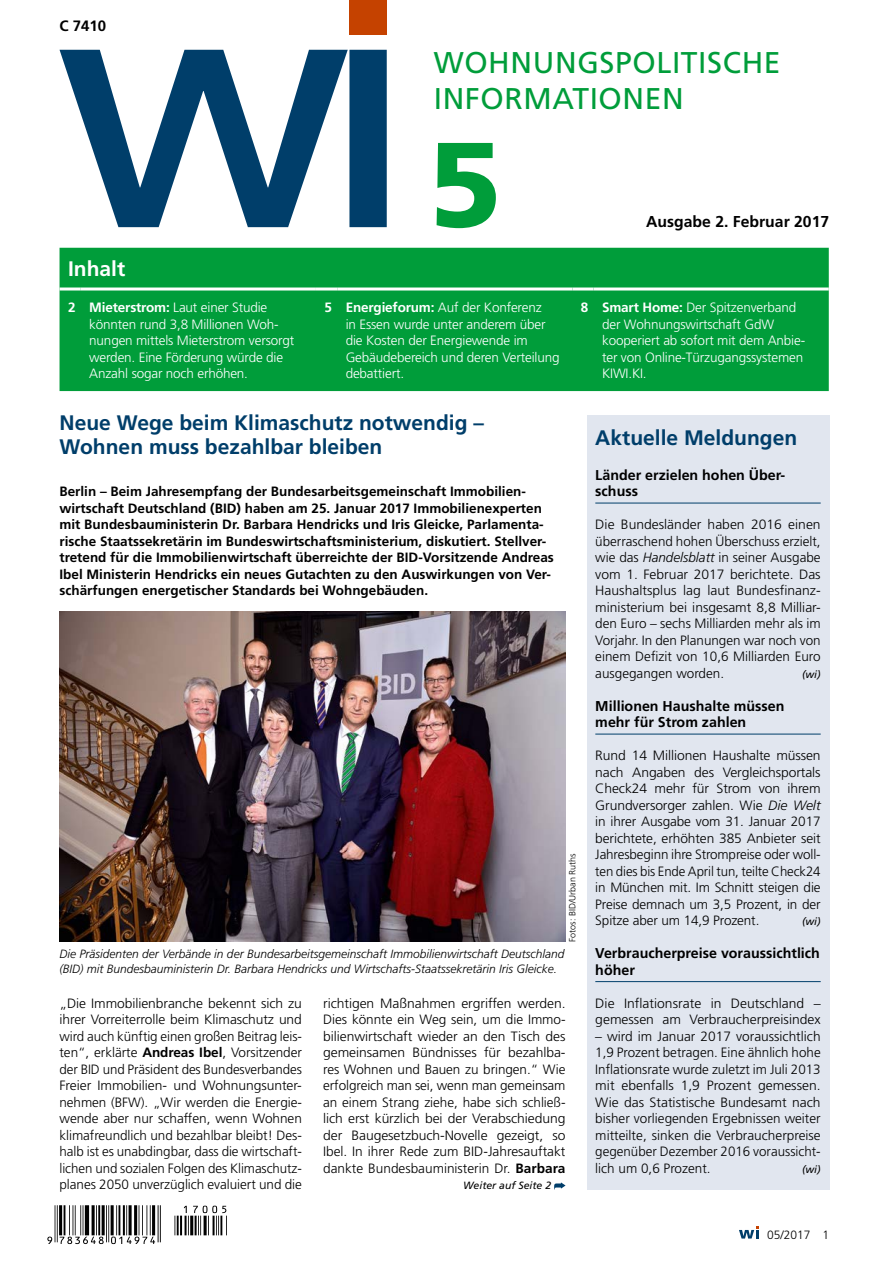
<style>
.page{position:relative;width:893px;height:1263px;background:#fff}
.page>*{position:absolute;margin:0;border:0;box-sizing:border-box;transform-origin:0 0}
.t1{font:900 120px "Frutiger";color:#009d3a}
.t2{font:30px/36px "Frutiger";letter-spacing:.02em;color:#009d3a}
.t3{font:700 21px/24px "Frutiger";color:#003e6a}
.t4{font:700 21px "Frutiger";color:#fff}
.t5{font:700 15.75px "Frutiger";color:#000}
.t6{font:700 15px "Frutiger";color:#000}
.t7{font:700 14.25px/16.5px "Frutiger";color:#000}
.t8{font:300 13.5px/16.5px "Frutiger";color:#000;text-align:justify}
.t9{font:700 13.5px/16.5px "Frutiger";color:#000}
.t10{font:300 13.5px/16.5px "Frutiger";letter-spacing:-.01em;color:#fff}
.t11{font:italic 300 12px/15px "Frutiger";color:#000}
.t12{font:300 12px "Frutiger";color:#000}
.t13{font:italic 10.5px "Frutiger";color:#000}
.t14{font:300 9px "Frutiger";color:#000}
.s1{font-weight:700}
.s2{font-style:italic}
</style>
<div class="page">
<div style="left:60px;top:248px;width:769px;height:143px;background:#009d3a"></div>
<hr style="left:60px;top:287px;width:21px;height:3px;background:#fff">
<hr style="left:81px;top:287px;width:235px;height:3px;background:#fff">
<hr style="left:316px;top:287px;width:21px;height:3px;background:#fff">
<hr style="left:337px;top:287px;width:235px;height:3px;background:#fff">
<hr style="left:572px;top:287px;width:22px;height:3px;background:#fff">
<hr style="left:594px;top:287px;width:235px;height:3px;background:#fff">
<svg style="left:554px;top:1182px;width:12px;height:7px"></svg>
<div style="left:587px;top:415px;width:242px;height:774px;background:#e1e6ef"></div>
<hr style="left:595px;top:503px;width:226px;height:1px;background:#003e6a">
<hr style="left:595px;top:734px;width:226px;height:1px;background:#003e6a">
<hr style="left:595px;top:981px;width:226px;height:1px;background:#003e6a">
<img style="left:60px;top:612px;width:506px;height:330px">
<svg style="left:739px;top:1226px;width:20px;height:12px"></svg>
<hr style="left:160px;top:1205px;width:1px;height:37px;background:#000">
<hr style="left:158px;top:1205px;width:1px;height:37px;background:#000">
<hr style="left:152px;top:1205px;width:3px;height:30px;background:#000">
<hr style="left:150px;top:1205px;width:1px;height:30px;background:#000">
<hr style="left:146px;top:1205px;width:1px;height:30px;background:#000">
<hr style="left:142px;top:1205px;width:1px;height:30px;background:#000">
<hr style="left:139px;top:1205px;width:1px;height:30px;background:#000">
<hr style="left:134px;top:1205px;width:3px;height:30px;background:#000">
<hr style="left:129px;top:1205px;width:3px;height:30px;background:#000">
<hr style="left:126px;top:1205px;width:1px;height:30px;background:#000">
<hr style="left:123px;top:1205px;width:2px;height:30px;background:#000">
<hr style="left:119px;top:1205px;width:1px;height:30px;background:#000">
<hr style="left:116px;top:1205px;width:1px;height:30px;background:#000">
<hr style="left:111px;top:1205px;width:3px;height:30px;background:#000">
<hr style="left:108px;top:1205px;width:1px;height:37px;background:#000">
<hr style="left:106px;top:1205px;width:1px;height:37px;background:#000">
<hr style="left:102px;top:1205px;width:3px;height:30px;background:#000">
<hr style="left:98px;top:1205px;width:2px;height:30px;background:#000">
<hr style="left:96px;top:1205px;width:1px;height:30px;background:#000">
<hr style="left:92px;top:1205px;width:3px;height:30px;background:#000">
<hr style="left:85px;top:1205px;width:4px;height:30px;background:#404040">
<hr style="left:83px;top:1205px;width:1px;height:30px;background:#000">
<hr style="left:80px;top:1205px;width:1px;height:30px;background:#000">
<hr style="left:75px;top:1205px;width:1px;height:30px;background:#000">
<hr style="left:73px;top:1205px;width:1px;height:30px;background:#000">
<hr style="left:69px;top:1205px;width:1px;height:30px;background:#000">
<hr style="left:64px;top:1205px;width:1px;height:30px;background:#000">
<hr style="left:59px;top:1205px;width:3px;height:30px;background:#000">
<hr style="left:57px;top:1205px;width:1px;height:37px;background:#000">
<hr style="left:55px;top:1205px;width:1px;height:37px;background:#000">
<svg style="left:47px;top:1206px;width:180px;height:38px"></svg>
<svg style="left:60px;top:50px;width:327px;height:177px"></svg>
<div style="left:350px;top:0;width:37px;height:34px;background:#c54200"></div>
<p class="t6" style="left:60px;top:17px;width:48px">C 7410</p>
<h2 class="t2" style="left:434px;top:44px;width:348px">WOHNUNGSPOLITISCHE<br>INFORMATIONEN</h2>
<h1 class="t1" style="left:428px;top:112px;width:75px">5</h1>
<p class="t5" style="left:646px;top:212px;width:184px">Ausgabe 2. Februar 2017</p>
<h3 class="t4" style="left:68px;top:257px;width:59px">Inhalt</h3>
<p class="t10" style="left:89px;top:300px;width:207px;text-indent:-21px"><span class="s1">2 Mieterstrom:</span> Laut einer Studie könnten rund 3,8 Millionen Woh&shy;nungen mittels Mieterstrom versorgt werden. Eine Förderung würde die<br>Anzahl sogar noch erhöhen.</p>
<p class="t10" style="left:346px;top:300px;width:215px;text-indent:-21px"><span class="s1">5 Energieforum:</span> Auf der Konferenz<br>in Essen wurde unter anderem über die Kosten der Energiewende im<br>Gebäudebereich und deren Verteilung debattiert.</p>
<p class="t10" style="left:602px;top:299px;width:205px;text-indent:-21px"><span class="s1">8 Smart Home:</span> Der Spitzenverband der Wohnungswirtschaft GdW kooperiert ab sofort mit dem Anbie&shy;ter von Online-Türzugangssystemen<br>KIWI.KI.</p>
<h3 class="t3" style="left:60px;top:411px;width:426px">Neue Wege beim Klimaschutz notwendig –<br>Wohnen muss bezahlbar bleiben</h3>
<p class="t9" style="left:60px;top:483px;width:496px">Berlin – Beim Jahresempfang der Bundesarbeitsgemeinschaft Immobilien&shy;wirtschaft Deutschland (BID) haben am 25. Januar 2017 Immobilienexperten mit Bundesbauministerin Dr. Barbara Hendricks und Iris Gleicke, Parlamenta&shy;rische Staatssekretärin im Bundeswirtschaftsministerium, diskutiert. Stellver&shy;tretend für die Immobilienwirtschaft überreichte der BID-Vorsitzende Andreas Ibel Ministerin Hendricks ein neues Gutachten zu den Auswirkungen von Ver&shy;schärfungen energetischer Standards bei Wohngebäuden.</p>
<p class="t14" style="left:567px;top:942px;width:90px;rotate:-90deg">Fotos: BID/Urban Ruths</p>
<p class="t11" style="left:60px;top:946px;width:506px">Die Präsidenten der Verbände in der Bundesarbeitsgemeinschaft Immobilienwirtschaft Deutschland (BID) mit Bundesbauministerin Dr. Barbara Hendricks und Wirtschafts-Staatssekretärin Iris Gleicke.</p>
<p class="t8" style="left:60px;top:995px;width:244px">„Die Immobilienbranche bekennt sich zu ihrer Vorreiterrolle beim Klimaschutz und wird auch künftig einen großen Beitrag leis&shy;ten“, erklärte <span class="s1">Andreas Ibel</span>, Vorsitzender der BID und Präsident des Bundesverbandes Freier Immobilien- und Wohnungsunter&shy;nehmen (BFW). „Wir werden die Energie&shy;wende aber nur schaffen, wenn Wohnen klimafreundlich und bezahlbar bleibt! Des&shy;halb ist es unabdingbar, dass die wirtschaft&shy;lichen und sozialen Folgen des Klimaschutz&shy;planes 2050 unverzüglich evaluiert und die</p>
<p class="t8" style="left:323px;top:995px;width:244px">richtigen Maßnahmen ergriffen werden.<br>Dies könnte ein Weg sein, um die Immo&shy;bilienwirtschaft wieder an den Tisch des gemeinsamen Bündnisses für bezahlba&shy;res Wohnen und Bauen zu bringen.“ Wie erfolgreich man sei, wenn man gemeinsam an einem Strang ziehe, habe sich schließ&shy;lich erst kürzlich bei der Verabschiedung der Baugesetzbuch-Novelle gezeigt, so Ibel. In ihrer Rede zum BID-Jahresauftakt dankte Bundesbauministerin Dr. <span class="s1">Barbara</span></p>
<p class="t13" style="left:463px;top:1180px;width:89px">Weiter auf Seite 2</p>
<h3 class="t3" style="left:595px;top:426px;width:203px">Aktuelle Meldungen</h3>
<p class="t7" style="left:595px;top:466px;width:192px">Länder erzielen hohen Über&shy;schuss</p>
<p class="t8" style="left:595px;top:517px;width:227px">Die Bundesländer haben 2016 einen überraschend hohen Überschuss erzielt, wie das <span class="s2">Handelsblatt</span> in seiner Ausgabe vom 1. Februar 2017 berichtete. Das Haushaltsplus lag laut Bundesfinanz&shy;ministerium bei insgesamt 8,8 Milliar&shy;den Euro – sechs Milliarden mehr als im Vorjahr. In den Planungen war noch von einem Defizit von 10,6 Milliarden Euro ausgegangen worden.</p>
<p class="t13" style="left:802px;top:668px;width:20px">(wi)</p>
<p class="t7" style="left:595px;top:697px;width:191px">Millionen Haushalte müssen mehr für Strom zahlen</p>
<p class="t8" style="left:595px;top:748px;width:227px">Rund 14 Millionen Haushalte müssen nach Angaben des Vergleichsportals Check24 mehr für Strom von ihrem Grundversorger zahlen. Wie <span class="s2">Die Welt </span>in ihrer Ausgabe vom 31. Januar 2017 berichtete, erhöhten 385 Anbieter seit Jahresbeginn ihre Strompreise oder woll&shy;ten dies bis Ende April tun, teilte Check24 in München mit. Im Schnitt steigen die Preise demnach um 3,5 Prozent, in der Spitze aber um 14,9 Prozent.</p>
<p class="t13" style="left:802px;top:916px;width:20px">(wi)</p>
<p class="t7" style="left:595px;top:945px;width:226px">Verbraucherpreise voraussichtlich höher</p>
<p class="t8" style="left:595px;top:995px;width:227px">Die Inflationsrate in Deutschland – gemessen am Verbraucherpreisindex</p>
<p class="t8" style="left:595px;top:1028px;width:227px">– wird im Januar 2017 voraussichtlich 1,9 Prozent betragen. Eine ähnlich hohe Inflationsrate wurde zuletzt im Juli 2013 mit ebenfalls 1,9 Prozent gemessen.<br>Wie das Statistische Bundesamt nach bisher vorliegenden Ergebnissen weiter mitteilte, sinken die Verbraucherpreise gegenüber Dezember 2016 voraussicht&shy;lich um 0,6 Prozent.</p>
<p class="t13" style="left:802px;top:1163px;width:20px">(wi)</p>
<p class="t12" style="left:767px;top:1227px;width:64px">05/2017 1</p>
</div>
